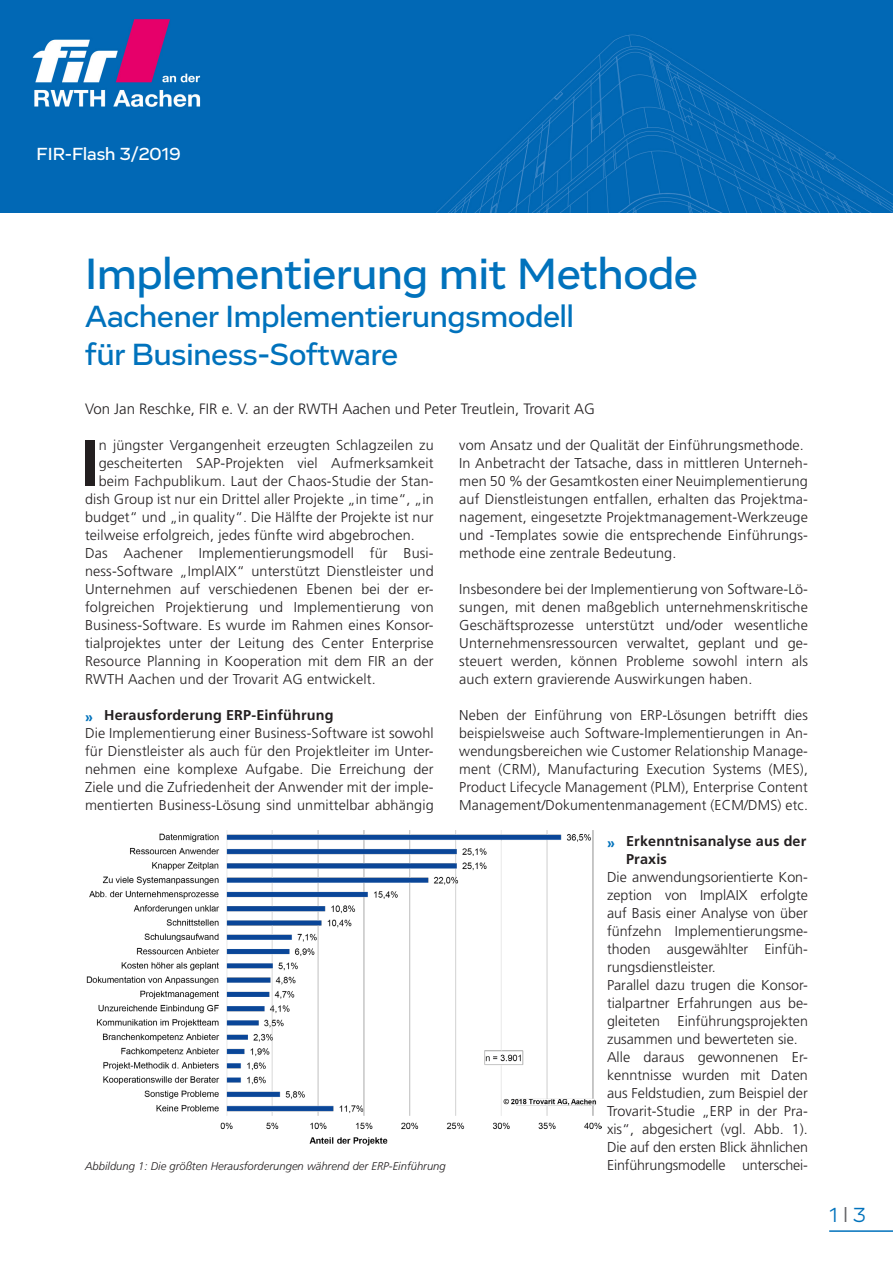
<style>
.page{position:relative;width:893px;height:1263px;background:#fff}
.page>*{position:absolute;margin:0;border:0;box-sizing:border-box;transform-origin:0 0}
._01_Absatz_Initialie{font:700 65.85px "Frutiger";color:#231f20}
.t1{font:500 45px "Vito";color:#0072bc}
.t2{font:500 31.5px/37.8px "Vito";color:#0072bc}
.t3{font:21px "Vito";color:#0072bc}
.t4{font:500 18px "Vito";color:#fff}
.t5{font:300 15px "Frutiger";color:#231f20}
._01_Absatz_Initialie-2{font:300 14.25px/18px "Frutiger";letter-spacing:.01em;color:#231f20;text-align:justify}
._03_Aufzählung{font:700 14.25px/18px "Frutiger";letter-spacing:.01em;color:#231f20}
._01_Absatz_Initialie-3{font:300 14.25px "Frutiger";letter-spacing:-.01em;color:#231f20}
.Bildunterschrift{font:italic 300 11.25px "Frutiger";color:#231f20}
.s1{color:#0072bc}
.s2{color:#636366}
</style>
<div class="page">
<hr style="left:829px;top:1230px;width:64px;height:2px;background:#0072bc">
<img style="left:0;top:0;width:893px;height:213px">
<img style="left:86px;top:830px;width:515px;height:316px">
<p class="t4" style="left:37px;top:143px;width:145px">FIR-Flash 3/2019</p>
<p class="t1" style="left:85px;top:246px;width:614px">Implementierung mit Methode</p>
<p class="t2" style="left:85px;top:297px;width:490px">Aachener Implementierungsmodell für Business-Software</p>
<p class="t5" style="left:85px;top:400px;width:511px">Von Jan Reschke, FIR e. V. an der RWTH Aachen und Peter Treutlein, Trovarit AG</p>
<p class="_01_Absatz_Initialie" style="left:80px;top:424px;width:20px">I</p>
<p class="_01_Absatz_Initialie-2" style="left:99px;top:436px;width:336px">n jüngster Vergangenheit erzeugten Schlagzeilen zu</p>
<p class="_01_Absatz_Initialie-2" style="left:99px;top:454px;width:336px">gescheiterten SAP-Projekten viel Aufmerksamkeit</p>
<p class="_01_Absatz_Initialie-2" style="left:99px;top:472px;width:336px">beim Fachpublikum. Laut der Chaos-Studie der Stan-</p>
<p class="_01_Absatz_Initialie-2" style="left:85px;top:490px;width:350px">dish Group ist nur ein Drittel aller Projekte „in time“, „in</p>
<p class="_01_Absatz_Initialie-2" style="left:85px;top:508px;width:350px">budget“ und „in quality“. Die Hälfte der Projekte ist nur</p>
<p class="_01_Absatz_Initialie-2" style="left:85px;top:526px;width:331px">teilweise erfolgreich, jedes fünfte wird abgebrochen.</p>
<p class="_01_Absatz_Initialie-2" style="left:85px;top:544px;width:350px">Das Aachener Implementierungsmodell für Busi&shy;ness-Software „ImplAIX“ unterstützt Dienstleister und Unternehmen auf verschiedenen Ebenen bei der er&shy;folgreichen Projektierung und Implementierung von Business-Software. Es wurde im Rahmen eines Konsor&shy;tialprojektes unter der Leitung des Center Enterprise Resource Planning in Kooperation mit dem FIR an der RWTH Aachen und der Trovarit AG entwickelt.</p>
<p class="_03_Aufzählung" style="left:85px;top:706px;width:250px"><span class="s1">»</span> Herausforderung ERP-Einführung</p>
<p class="_01_Absatz_Initialie-2" style="left:85px;top:724px;width:350px">Die Implementierung einer Business-Software ist sowohl für Dienstleister als auch für den Projektleiter im Unter&shy;nehmen eine komplexe Aufgabe. Die Erreichung der Ziele und die Zufriedenheit der Anwender mit der imple&shy;mentierten Business-Lösung sind unmittelbar abhängig</p>
<p class="_01_Absatz_Initialie-2" style="left:459px;top:436px;width:346px">vom Ansatz und der Qualität der Einführungsmethode.</p>
<p class="_01_Absatz_Initialie-2" style="left:459px;top:454px;width:350px">In Anbetracht der Tatsache, dass in mittleren Unterneh&shy;men 50 % der Gesamtkosten einer Neuimplementierung auf Dienstleistungen entfallen, erhalten das Projektma&shy;nagement, eingesetzte Projektmanagement-Werkzeuge und -Templates sowie die entsprechende Einführungs&shy;methode eine zentrale Bedeutung.</p>
<p class="_01_Absatz_Initialie-2" style="left:459px;top:580px;width:350px">Insbesondere bei der Implementierung von Software-Lö&shy;sungen, mit denen maßgeblich unternehmenskritische Geschäftsprozesse unterstützt und/oder wesentliche Unternehmensressourcen verwaltet, geplant und ge&shy;steuert werden, können Probleme sowohl intern als auch extern gravierende Auswirkungen haben.</p>
<p class="_01_Absatz_Initialie-2" style="left:459px;top:706px;width:350px">Neben der Einführung von ERP-Lösungen betrifft dies beispielsweise auch Software-Implementierungen in An&shy;wendungsbereichen wie Customer Relationship Manage&shy;ment (CRM), Manufacturing Execution Systems (MES), Product Lifecycle Management (PLM), Enterprise Content Management/Dokumentenmanagement (ECM/DMS) etc.</p>
<p class="_03_Aufzählung" style="left:626px;top:832px;width:182px;text-indent:-19px"><span class="s1">»</span> Erkenntnisanalyse aus der<br>Praxis</p>
<p class="_01_Absatz_Initialie-2" style="left:607px;top:868px;width:202px">Die anwendungsorientierte Kon&shy;zeption von ImplAIX erfolgte auf Basis einer Analyse von über fünfzehn Implementierungsme&shy;thoden ausgewählter Einfüh&shy;rungsdienstleister.</p>
<p class="_01_Absatz_Initialie-2" style="left:607px;top:976px;width:202px">Parallel dazu trugen die Konsor&shy;tialpartner Erfahrungen aus be&shy;gleiteten Einführungsprojekten zusammen und bewerteten sie.</p>
<p class="_01_Absatz_Initialie-2" style="left:607px;top:1048px;width:202px">Alle daraus gewonnenen Er&shy;kenntnisse wurden mit Daten aus Feldstudien, zum Beispiel der Trovarit-Studie „ERP in der Pra&shy;xis“, abgesichert (vgl. Abb. 1).<br>Die auf den ersten Blick ähnlichen</p>
<p class="Bildunterschrift" style="left:85px;top:1160px;width:362px">Abbildung 1: Die größten Herausforderungen während der ERP-Einführung</p>
<p class="_01_Absatz_Initialie-3" style="left:607px;top:1157px;width:202px">Einführungsmodelle unterschei-</p>
<h3 class="t3" style="left:829px;top:1202px;width:38px">1 <span class="s2">l</span> 3</h3>
</div>
